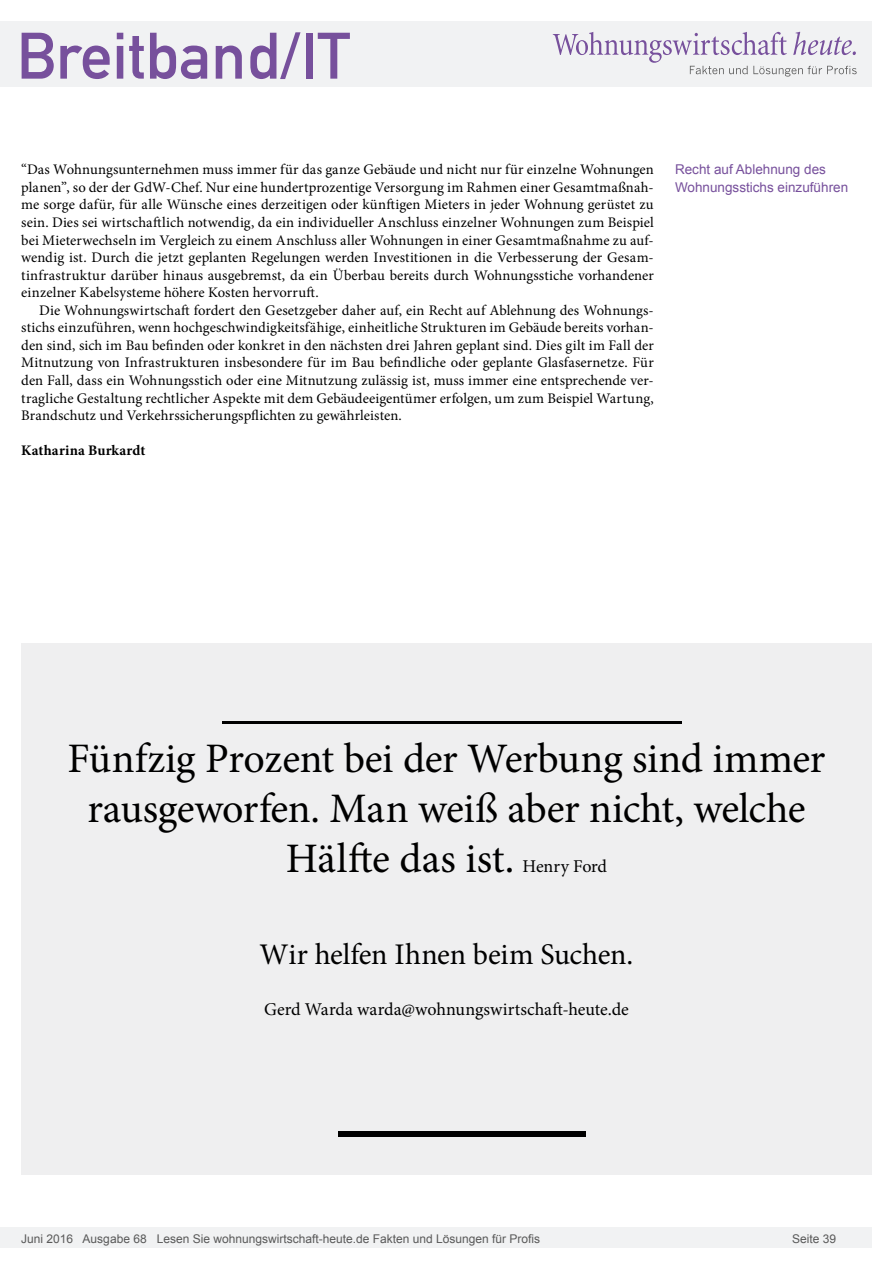
<style>
.page{position:relative;width:893px;height:1263px;background:#fff}
.page>*{position:absolute;margin:0;border:0;box-sizing:border-box;transform-origin:0 0}
.t1{font:64.5px "DIN Mittelschrift";color:#77509c}
.Anlesetext{font:42px "Minion Pro";letter-spacing:-.01em;color:#000}
.Anlesetext-2{font:30px "Minion Pro";letter-spacing:-.01em;color:#000}
.Anlesetext-3{font:18px "Minion Pro";letter-spacing:-.005em;color:#000}
.Fließtext_erste_Zeil{font:14.7px/17.5px "Minion Pro";letter-spacing:.005em;color:#000;text-align:justify}
.Fliesstext{font:14.7px/17.5px "Minion Pro";letter-spacing:.005em;color:#000;text-align:justify}
.AUTOR{font:700 14.7px "Minion Pro";letter-spacing:.015em;color:#000}
.Info{font:13.5px/17.5px "Arial";color:#77509c}
.t2{font:12px "Arial";color:#595959}
</style>
<div class="page">
<div style="left:0;top:1227px;width:872px;height:20px;background:#f1f2f3"></div>
<div style="left:0;top:21px;width:872px;height:66px;background:#f1f2f3"></div>
<svg style="left:553px;top:32px;width:304px;height:45px"></svg>
<div style="left:21px;top:643px;width:851px;height:532px;background:#efeff0"></div>
<hr style="left:223px;top:721px;width:459px;height:2px;background:#000">
<div style="left:338px;top:1131px;width:248px;height:5px;background:#000"></div>
<h1 class="t1" style="left:17px;top:18px;width:335px">Breitband/IT</h1>
<p class="Fließtext_erste_Zeil" style="left:21px;top:161px;width:634px">“Das Wohnungsunternehmen muss immer für das ganze Gebäude und nicht nur für einzelne Wohnungen planen”, so der der GdW-Chef. Nur eine hundertprozentige Versorgung im Rahmen einer Gesamtmaßnah&shy;me sorge dafür, für alle Wünsche eines derzeitigen oder künftigen Mieters in jeder Wohnung gerüstet zu sein. Dies sei wirtschaftlich notwendig, da ein individueller Anschluss einzelner Wohnungen zum Beispiel bei Mieterwechseln im Vergleich zu einem Anschluss aller Wohnungen in einer Gesamtmaßnahme zu auf&shy;wendig ist. Durch die jetzt geplanten Regelungen werden Investitionen in die Verbesserung der Gesam&shy;tinfrastruktur darüber hinaus ausgebremst, da ein Überbau bereits durch Wohnungsstiche vorhandener einzelner Kabelsysteme höhere Kosten hervorruft.</p>
<p class="Fliesstext" style="left:21px;top:301px;width:634px;text-indent:18px">Die Wohnungswirtschaft fordert den Gesetzgeber daher auf, ein Recht auf Ablehnung des Wohnungs&shy;stichs einzuführen, wenn hochgeschwindigkeitsfähige, einheitliche Strukturen im Gebäude bereits vorhan&shy;den sind, sich im Bau befinden oder konkret in den nächsten drei Jahren geplant sind. Dies gilt im Fall der Mitnutzung von Infrastrukturen insbesondere für im Bau befindliche oder geplante Glasfasernetze. Für den Fall, dass ein Wohnungsstich oder eine Mitnutzung zulässig ist, muss immer eine entsprechende ver&shy;tragliche Gestaltung rechtlicher Aspekte mit dem Gebäudeeigentümer erfolgen, um zum Beispiel Wartung, Brandschutz und Verkehrssicherungspflichten zu gewährleisten.</p>
<p class="AUTOR" style="left:21px;top:440px;width:126px">Katharina Burkardt</p>
<p class="Info" style="left:675px;top:161px;width:175px">Recht auf Ablehnung des<br>Wohnungsstichs einzuführen</p>
<p class="Anlesetext" style="left:67px;top:730px;width:759px">Fünfzig Prozent bei der Werbung sind immer</p>
<p class="Anlesetext" style="left:87px;top:780px;width:720px">rausgeworfen. Man weiß aber nicht, welche</p>
<p class="Anlesetext" style="left:286px;top:831px;width:230px">Hälfte das ist.</p>
<p class="Anlesetext-3" style="left:523px;top:854px;width:86px">Henry Ford</p>
<p class="Anlesetext-2" style="left:260px;top:934px;width:375px">Wir helfen Ihnen beim Suchen.</p>
<p class="Anlesetext-3" style="left:264px;top:997px;width:366px">Gerd Warda warda@wohnungswirtschaft-heute.de</p>
<p class="t2" style="left:21px;top:1230px;width:520px">Juni 2016 Ausgabe 68 Lesen Sie wohnungswirtschaft-heute.de Fakten und Lösungen für Profis</p>
<p class="t2" style="left:792px;top:1231px;width:46px">Seite 39</p>
</div>
